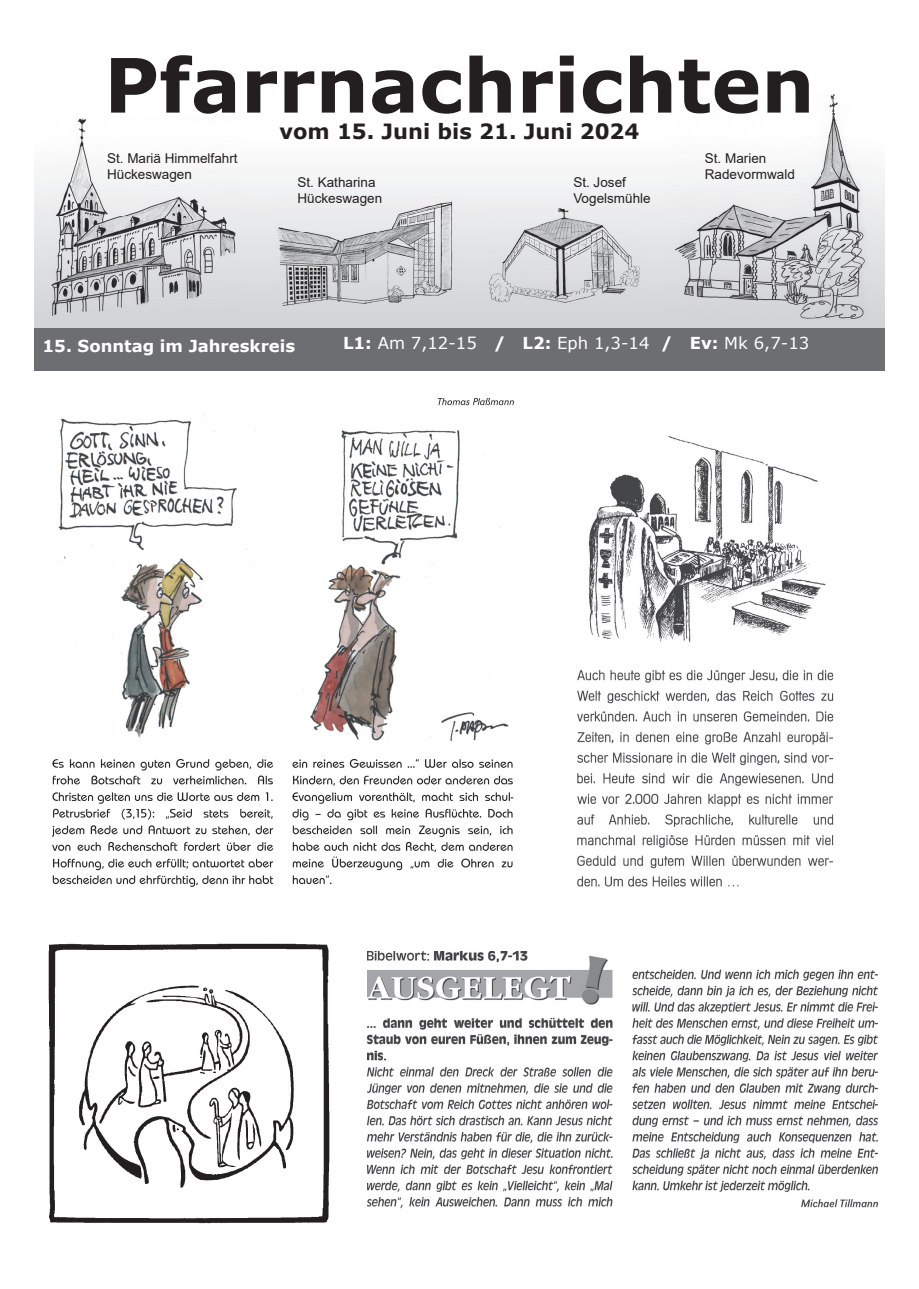
<style>
.page{position:relative;width:919px;height:1289px;background:#fff}
.page>*{position:absolute;margin:0;border:0;box-sizing:border-box;transform-origin:0 0}
.t1{font:700 75px "Verdana";color:#231f20}
.t2{font:700 21px "Verdana";color:#231f20}
.t3{font:16.5px "Verdana";color:#fff}
.t4{font:700 16.5px "Verdana";color:#fff}
.t5{font:13.5px/16.2px "Arial";color:#231f20}
.s1{font-weight:700}
</style>
<div class="page">
<svg style="left:34px;top:174px;width:850px;height:154px"></svg>
<div style="left:34px;top:328px;width:850px;height:43px;background:#6d6e71"></div>
<img style="left:666px;top:94px;width:205px;height:226px">
<img style="left:666px;top:94px;width:142px;height:20px">
<img style="left:487px;top:206px;width:157px;height:99px">
<img style="left:274px;top:196px;width:183px;height:109px">
<img style="left:50px;top:118px;width:190px;height:197px">
<img style="left:52px;top:398px;width:462px;height:489px">
<img style="left:577px;top:436px;width:257px;height:451px">
<img style="left:48px;top:943px;width:282px;height:281px">
<img style="left:367px;top:951px;width:511px;height:258px">
<h1 class="t1" style="left:104px;top:32px;width:712px">Pfarrnachrichten</h1>
<h2 class="t2" style="left:279px;top:117px;width:361px">vom 15. Juni bis 21. Juni 2024</h2>
<p class="t5" style="left:107px;top:150px;width:132px">St. Mariä Himmelfahrt<br>Hückeswagen</p>
<p class="t5" style="left:704px;top:150px;width:92px">St. Marien<br>Radevormwald</p>
<p class="t5" style="left:297px;top:174px;width:86px">St. Katharina<br>Hückeswagen</p>
<p class="t5" style="left:573px;top:174px;width:79px">St. Josef<br>Vogelsmühle</p>
<p class="t4" style="left:43px;top:334px;width:254px">15. Sonntag im Jahreskreis</p>
<p class="t3" style="left:343px;top:332px;width:467px"><span class="s1">L1:</span> Am 7,12-15 <span class="s1">/ L2:</span> Eph 1,3-14 <span class="s1">/ Ev:</span> Mk 6,7-13</p>
</div>
